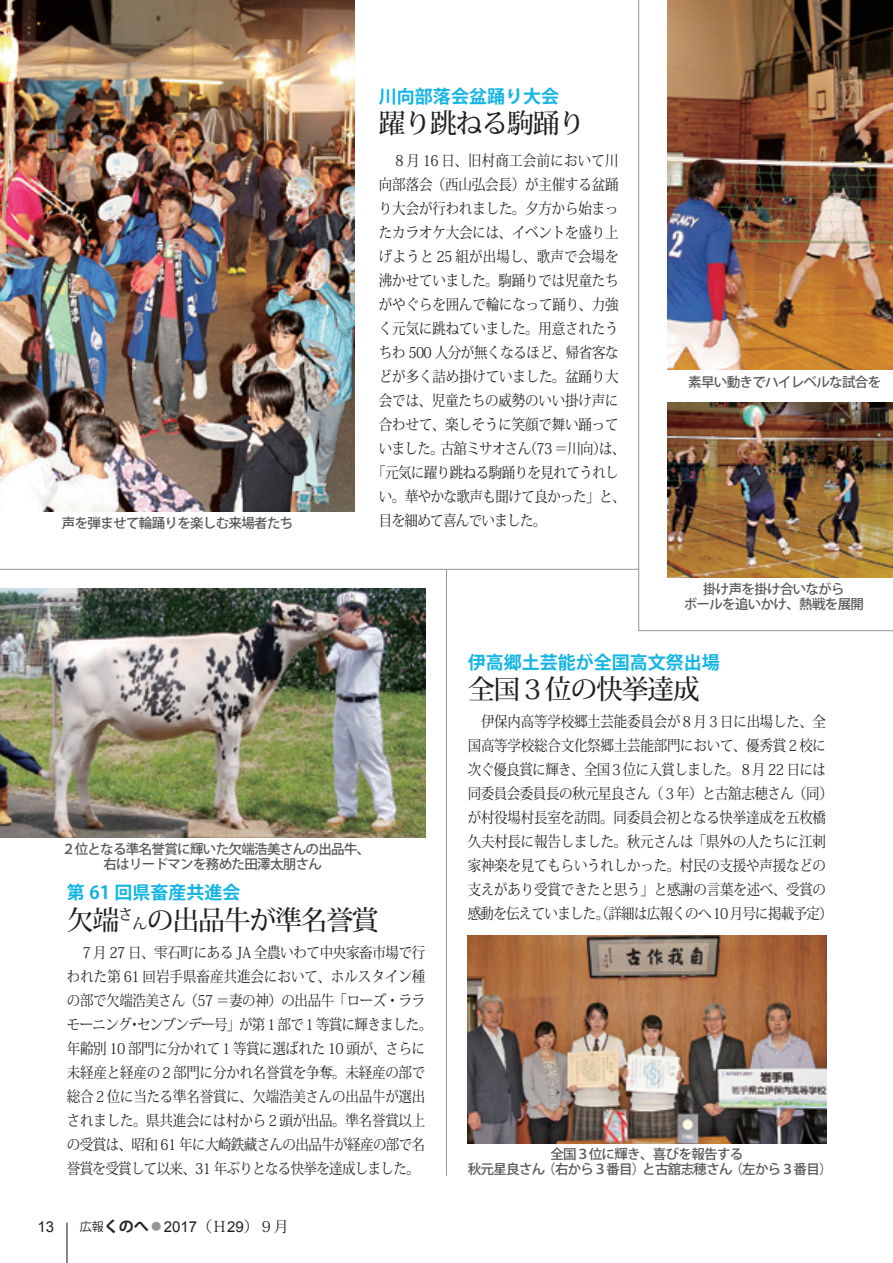
<style>
.page{position:relative;width:893px;height:1263px;background:#fff}
.page>*{position:absolute;margin:0;border:0;box-sizing:border-box;transform-origin:0 0}
.t1{font:500 27px "Koz Min Pr 6 N";letter-spacing:-.05em;color:#231f20}
.t2{font:700 18px "Koz Go Pr 6 N";color:#13b5e4}
.t3{font:15px/24px "Koz Min Pr 6 N";letter-spacing:-.015em;color:#231f20;scale:.9 1}
.t4{font:15px "Koz Min Pr 6 N";letter-spacing:-.04em;color:#231f20;scale:.9 1}
.t5{font:15px "Koz Min Pr 6 N";letter-spacing:.015em;color:#231f20;scale:.9 1}
.t6{font:15px "Koz Min Pr 6 N";letter-spacing:-.05em;color:#231f20;scale:.9 1}
.t7{font:15px "Arial";color:#231f20}
.t8{font:500 13.5px/15px "Koz Go Pr 6 N";letter-spacing:-.05em;color:#57585a;text-align:center}
.s1{font-size:15px}
.s2{font-family:"Koz Go Pr 6 N";font-size:12px}
.s3{font-family:"Koz Go Pr 6 N";font-weight:700}
.s4{font-family:"Koz Go Pro";font-weight:500;color:#939598}
.s5{font-family:"Koz Min Pr 6 N"}
</style>
<div class="page">
<hr style="left:66px;top:1222px;width:2px;height:41px;background:#231f20">
<hr style="left:638px;top:0;width:1px;height:630px;background:#939598">
<hr style="left:638px;top:630px;width:255px;height:1px;background:#939598">
<hr style="left:0;top:569px;width:639px;height:1px;background:#939598">
<img style="left:668px;top:402px;width:225px;height:175px">
<img style="left:668px;top:0;width:225px;height:370px">
<img style="left:0;top:0;width:355px;height:511px">
<img style="left:468px;top:935px;width:358px;height:208px">
<hr style="left:446px;top:569px;width:1px;height:607px;background:#939598">
<img style="left:0;top:588px;width:425px;height:250px">
<p class="t8" style="left:62px;top:516px;width:233px">声を弾ませて輪踊りを楽しむ来場者たち</p>
<p class="t2" style="left:379px;top:86px;width:182px">川向部落会盆踊り大会</p>
<h1 class="t1" style="left:379px;top:108px;width:208px">躍り跳ねる駒踊り</h1>
<p class="t5" style="left:379px;top:152px;width:268px">　８月 16 日、旧村商工会前において川</p>
<p class="t3" style="left:379px;top:173px;width:268px">向部落会（西山弘会長）が主催する盆踊</p>
<p class="t3" style="left:379px;top:197px;width:268px">り大会が行われました。夕方から始まっ</p>
<p class="t3" style="left:379px;top:221px;width:268px">たカラオケ大会には、イベントを盛り上</p>
<p class="t5" style="left:379px;top:248px;width:268px">げようと 25 組が出場し、歌声で会場を</p>
<p class="t3" style="left:379px;top:269px;width:268px">沸かせていました。駒踊りでは児童たち</p>
<p class="t3" style="left:379px;top:293px;width:268px">がやぐらを囲んで輪になって踊り、力強</p>
<p class="t3" style="left:379px;top:317px;width:268px">く元気に跳ねていました。用意されたう</p>
<p class="t3" style="left:379px;top:341px;width:268px">ちわ 500 人分が無くなるほど、帰省客な</p>
<p class="t3" style="left:379px;top:365px;width:268px">どが多く詰め掛けていました。盆踊り大</p>
<p class="t3" style="left:379px;top:389px;width:268px">会では、児童たちの威勢のいい掛け声に</p>
<p class="t3" style="left:379px;top:413px;width:268px">合わせて、楽しそうに笑顔で舞い踊って</p>
<p class="t3" style="left:524px;top:437px;width:115px">（73 ＝川向は）、</p>
<p class="t6" style="left:441px;top:440px;width:102px">古舘ミサオさん</p>
<p class="t3" style="left:379px;top:437px;width:73px">いました。</p>
<p class="t4" style="left:372px;top:464px;width:275px">「元気に躍り跳ねる駒踊りを見れてうれし</p>
<p class="t4" style="left:379px;top:488px;width:275px">い。華やかな歌声も聞けて良かった」と、</p>
<p class="t6" style="left:379px;top:512px;width:187px">目を細めて喜んでいました。</p>
<p class="t8" style="left:688px;top:374px;width:207px">素早い動きでハイレベルな試合を　</p>
<p class="t8" style="left:62px;top:841px;width:310px">２位となる準名誉賞に輝いた欠端浩美さんの出品牛、右はリードマンを務めた田澤太朋さん</p>
<p class="t2" style="left:67px;top:882px;width:175px">第 61 回県畜産共進会</p>
<h1 class="t1" style="left:67px;top:904px;width:313px">欠端<sup>さ</sup><span class="s1">ん</span>の出品牛が準名誉賞</h1>
<p class="t3" style="left:67px;top:941px;width:407px">　７月 27 日、雫石町にある JA 全農いわて中央家畜市場で行われた第 61 回岩手県畜産共進会において、ホルスタイン種の部で欠端浩美さん（57 ＝妻の神）の出品牛「ローズ・ララモーニングセンブンデー号」が第１部で１等賞に輝きました。</p>
<p class="t3" style="left:67px;top:1013px;width:400px;text-indent:61px">・<br>年齢別 10 部門に分かれて１等賞に選ばれた 10 頭が、さらに未経産と経産の２部門に分かれ名誉賞を争奪。未経産の部で総合２位に当たる準名誉賞に、欠端浩美さんの出品牛が選出されました。県共進会には村から２頭が出品。準名誉賞以上の受賞は、昭和 61 年に大崎鉄藏さんの出品牛が経産の部で名誉賞を受賞して以来、31 年ぶりとなる快挙を達成しました。</p>
<p class="t7" style="left:38px;top:1217px;width:18px">13</p>
<p class="t7" style="left:80px;top:1217px;width:211px"><span class="s2">広報</span><span class="s3">くのへ</span><span class="s4">◦</span>2017<span class="s5">（Ｈ</span>29<span class="s5">）９月</span></p>
<p class="t8" style="left:684px;top:581px;width:182px">掛け声を掛け合いながら<br>ボールを追いかけ、熱戦を展開</p>
<p class="t2" style="left:468px;top:652px;width:253px">伊高郷土芸能が全国高文祭出場</p>
<h1 class="t1" style="left:468px;top:674px;width:234px">全国３位の快挙達成</h1>
<p class="t3" style="left:468px;top:710px;width:407px">　伊保内高等学校郷土芸能委員会が８月３日に出場した、全国高等学校総合文化祭郷土芸能部門において、優秀賞２校に次ぐ優良賞に輝き、全国３位に入賞しました。８月 22 日には同委員会委員長の秋元星良さん（３年）と古舘志穂さん（同(が村役場村長室を訪問。同委員会初となる快挙達成を五枚橋久夫村長に報告しました。秋元さんは「県外の人たちに江刺家神楽を見てもらいうれしかった。村民の支援や声援などの支えがあり受賞できたと思う」と感謝の言葉を述べ、受賞の感動を伝えていました。（詳細は広報くのへ10月号に掲載予定(</p>
<p class="t8" style="left:729px;top:1146px;width:105px;text-align:left;text-indent:-179px">全国３位に輝き、喜びを報告する<br>（左から３番目(</p>
<p class="t8" style="left:468px;top:1161px;width:79px">秋元星良さん</p>
<p class="t8" style="left:642px;top:1161px;width:92px">と古舘志穂さん</p>
<p class="t8" style="left:542px;top:1161px;width:105px">（右から３番目）</p>
</div>
